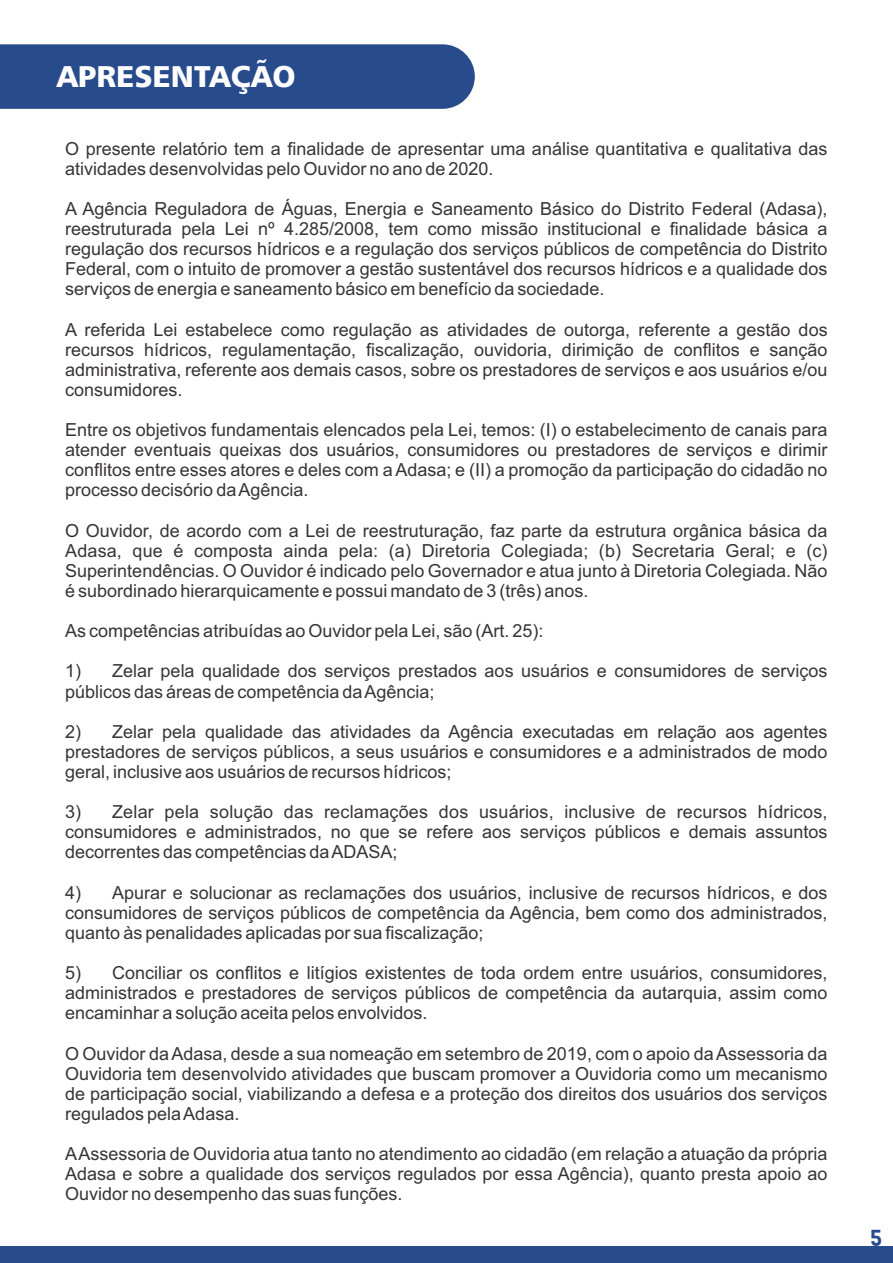
<style>
.page{position:relative;width:893px;height:1263px;background:#fff}
.page>*{position:absolute;margin:0;border:0;box-sizing:border-box;transform-origin:0 0}
.t1{font:30px "Humanist 777 BT Black B";color:#fefefe}
.t2{font:20.25px "Blanka";color:#284b8c}
.t3{font:18px/20.1px "Arial";color:#373435;text-align:justify}
</style>
<div class="page">
<div style="left:0;top:1246px;width:893px;height:17px;background:#284b8c"></div>
<div style="left:0;top:44px;width:475px;height:65px;background:#284b8c"></div>
<h1 class="t1" style="left:57px;top:64px;width:240px">APRESENTAÇÃO</h1>
<p class="t3" style="left:65px;top:140px;width:764px">O presente relatório tem a finalidade de apresentar uma análise quantitativa e qualitativa das atividades desenvolvidas pelo Ouvidor no ano de 2020.</p>
<p class="t3" style="left:65px;top:200px;width:764px">A Agência Reguladora de Águas, Energia e Saneamento Básico do Distrito Federal (Adasa), reestruturada pela Lei nº 4.285/2008, tem como missão institucional e finalidade básica a regulação dos recursos hídricos e a regulação dos serviços públicos de competência do Distrito Federal, com o intuito de promover a gestão sustentável dos recursos hídricos e a qualidade dos serviços de energia e saneamento básico em benefício da sociedade.</p>
<p class="t3" style="left:65px;top:321px;width:764px">A referida Lei estabelece como regulação as atividades de outorga, referente a gestão dos recursos hídricos, regulamentação, fiscalização, ouvidoria, dirimição de conflitos e sanção administrativa, referente aos demais casos, sobre os prestadores de serviços e aos usuários e/ou consumidores.</p>
<p class="t3" style="left:65px;top:421px;width:764px">Entre os objetivos fundamentais elencados pela Lei, temos: (I) o estabelecimento de canais para atender eventuais queixas dos usuários, consumidores ou prestadores de serviços e dirimir conflitos entre esses atores e deles com a Adasa; e (II) a promoção da participação do cidadão no processo decisório da Agência.</p>
<p class="t3" style="left:65px;top:522px;width:764px">O Ouvidor, de acordo com a Lei de reestruturação, faz parte da estrutura orgânica básica da Adasa, que é composta ainda pela: (a) Diretoria Colegiada; (b) Secretaria Geral; e (c)<br>Superintendências. O Ouvidor é indicado pelo Governador e atua junto à Diretoria Colegiada. Não é subordinado hierarquicamente e possui mandato de 3 (três) anos.</p>
<p class="t3" style="left:65px;top:622px;width:480px">As competências atribuídas ao Ouvidor pela Lei, são (Art. 25):</p>
<p class="t3" style="left:65px;top:663px;width:764px">1) Zelar pela qualidade dos serviços prestados aos usuários e consumidores de serviços públicos das áreas de competência da Agência;</p>
<p class="t3" style="left:65px;top:723px;width:764px">2) Zelar pela qualidade das atividades da Agência executadas em relação aos agentes prestadores de serviços públicos, a seus usuários e consumidores e a administrados de modo geral, inclusive aos usuários de recursos hídricos;</p>
<p class="t3" style="left:65px;top:803px;width:764px">3) Zelar pela solução das reclamações dos usuários, inclusive de recursos hídricos, consumidores e administrados, no que se refere aos serviços públicos e demais assuntos decorrentes das competências da ADASA;</p>
<p class="t3" style="left:65px;top:884px;width:764px">4) Apurar e solucionar as reclamações dos usuários, inclusive de recursos hídricos, e dos consumidores de serviços públicos de competência da Agência, bem como dos administrados, quanto às penalidades aplicadas por sua fiscalização;</p>
<p class="t3" style="left:65px;top:964px;width:764px">5) Conciliar os conflitos e litígios existentes de toda ordem entre usuários, consumidores, administrados e prestadores de serviços públicos de competência da autarquia, assim como encaminhar a solução aceita pelos envolvidos.</p>
<p class="t3" style="left:65px;top:1045px;width:764px">O Ouvidor da Adasa, desde a sua nomeação em setembro de 2019, com o apoio da Assessoria da Ouvidoria tem desenvolvido atividades que buscam promover a Ouvidoria como um mecanismo de participação social, viabilizando a defesa e a proteção dos direitos dos usuários dos serviços regulados pela Adasa.</p>
<p class="t3" style="left:65px;top:1145px;width:764px">AAssessoria de Ouvidoria atua tanto no atendimento ao cidadão (em relação a atuação da própria Adasa e sobre a qualidade dos serviços regulados por essa Agência), quanto presta apoio ao Ouvidor no desempenho das suas funções.</p>
<p class="t2" style="left:871px;top:1227px;width:12px">5</p>
</div>
